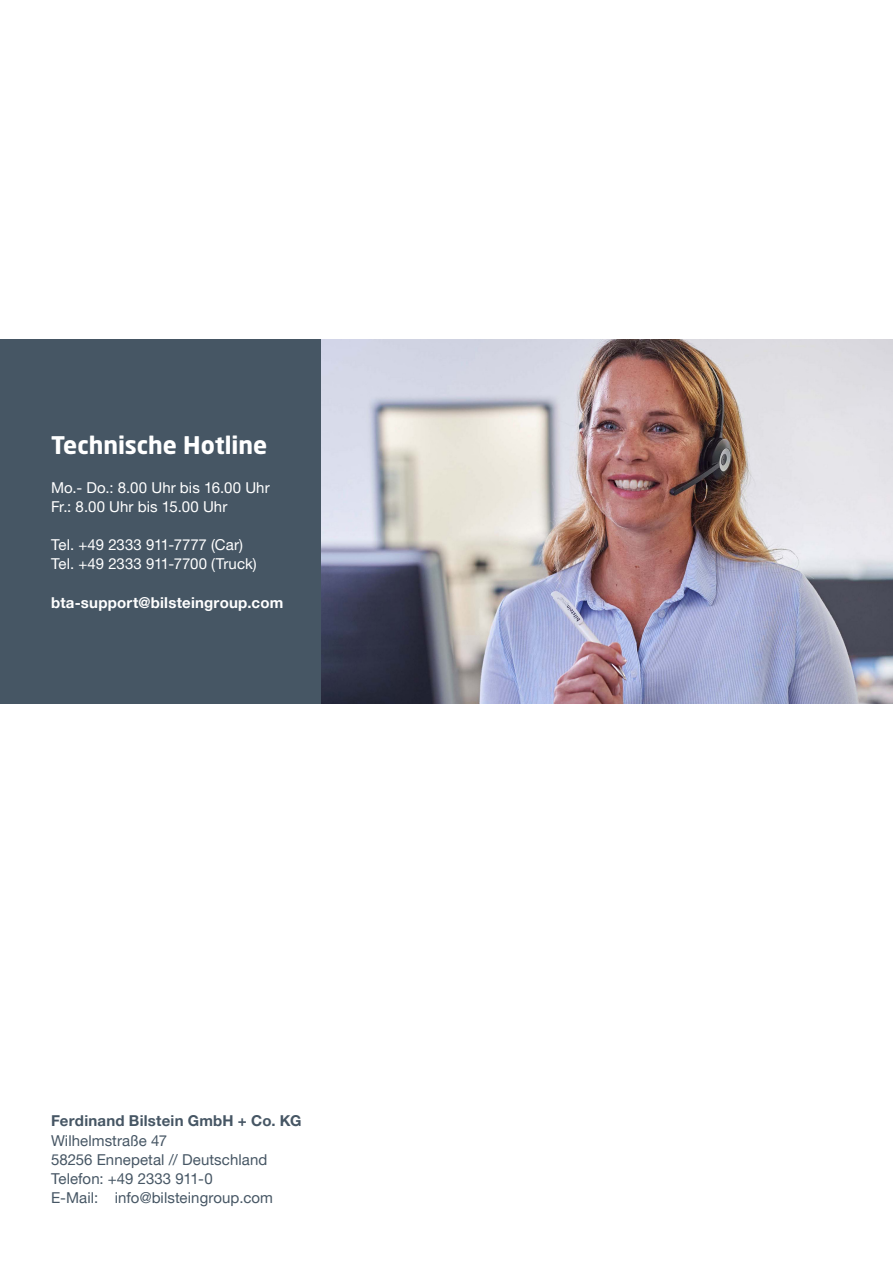
<style>
.page{position:relative;width:893px;height:1263px;background:#fff}
.page>*{position:absolute;margin:0;border:0;box-sizing:border-box;transform-origin:0 0}
.t1{font:700 24px "Neo Sans Pro";color:#fff}
.t2{font:15px "Helvetica Neue World 55 Roman";letter-spacing:.005em;color:#fff}
.t3{font:15px "Helvetica Neue World 55 Roman";letter-spacing:.005em;color:#465664}
.t4{font:700 15px "Helvetica Neue World 75";letter-spacing:.015em;color:#fff}
.t5{font:700 15px "Helvetica Neue World 75";letter-spacing:.015em;color:#465664}
</style>
<div class="page">
<img style="left:320px;top:339px;width:573px;height:365px">
<div style="left:0;top:339px;width:320px;height:365px;background:#465664"></div>
<p class="t1" style="left:51px;top:430px;width:218px">Technische Hotline</p>
<p class="t2" style="left:51px;top:479px;width:220px">Mo.- Do.: 8.00 Uhr bis 16.00 Uhr</p>
<p class="t2" style="left:51px;top:498px;width:178px">Fr.: 8.00 Uhr bis 15.00 Uhr</p>
<p class="t2" style="left:51px;top:536px;width:193px">Tel. +49 2333 911-7777 (Car)</p>
<p class="t2" style="left:51px;top:555px;width:207px">Tel. +49 2333 911-7700 (Truck)</p>
<p class="t4" style="left:51px;top:594px;width:234px">bta-support@bilsteingroup.com</p>
<p class="t5" style="left:51px;top:1112px;width:252px">Ferdinand Bilstein GmbH + Co. KG</p>
<p class="t3" style="left:51px;top:1131px;width:117px">Wilhelmstraße 47</p>
<p class="t3" style="left:51px;top:1151px;width:218px">58256 Ennepetal // Deutschland</p>
<p class="t3" style="left:51px;top:1170px;width:163px">Telefon: +49 2333 911-0</p>
<p class="t3" style="left:51px;top:1189px;width:224px">E-Mail: info@bilsteingroup.com</p>
</div>
